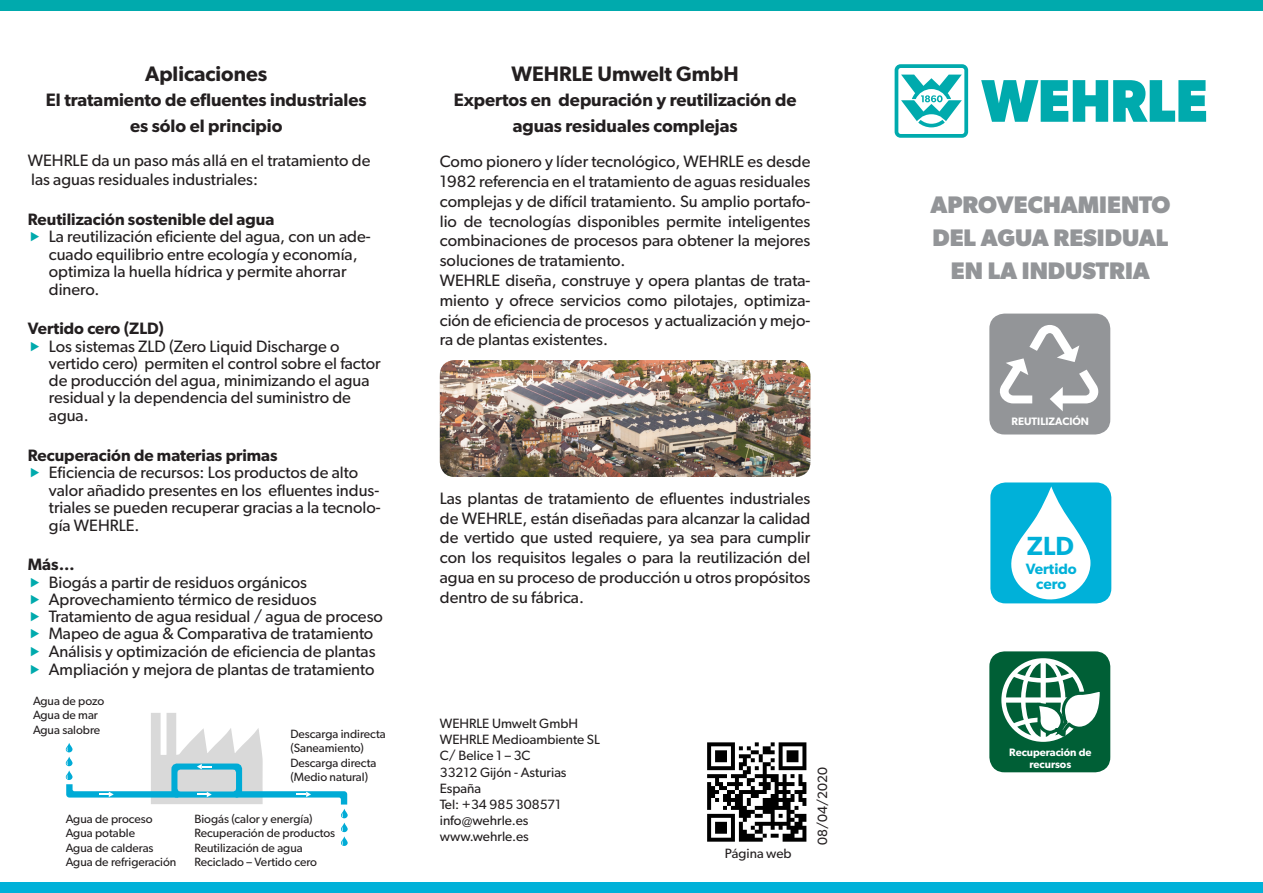
<style>
.page{position:relative;width:1263px;height:893px;background:#fff}
.page>*{position:absolute;margin:0;border:0;box-sizing:border-box;transform-origin:0 0}
.t1{font:600 26.4px "Gibson";color:#00b0d8}
.t2{font:700 24px/33px "Gibson";color:#939598;text-align:center}
.t3{font:600 21px "Gibson";color:#231f20}
.t4{font:600 18px/25.5px "Gibson";color:#231f20;text-align:center}
.t5{font:16.5px/19.8px "Gibson";color:#231f20}
.t6{font:600 16.5px "Gibson";color:#231f20}
.t7{font:600 15px/15px "Gibson";color:#00b1d9;text-align:center}
.t8{font:13.5px/16.2px "Gibson";color:#231f20}
.t9{font:12px/14.4px "Gibson";color:#231f20}
.t10{font:600 12px/12px "Gibson";color:#00b0d8}
.t11{font:600 10.8px/12px "Gibson";color:#fff;text-align:center}
</style>
<div class="page">
<svg style="left:981px;top:80px;width:225px;height:42px"></svg>
<svg style="left:901px;top:75px;width:61px;height:52px"></svg>
<div style="left:895px;top:64px;width:73px;height:74px;border:4px solid #00aaad;border-radius:4px"></div>
<div style="left:0;top:0;width:1263px;height:11px;background:#00aaad"></div>
<div style="left:0;top:882px;width:1263px;height:11px;background:#00b1d9"></div>
<img style="left:440px;top:360px;width:370px;height:117px">
<svg style="left:707px;top:742px;width:99px;height:100px"></svg>
<svg style="left:65px;top:713px;width:283px;height:133px"></svg>
<div style="left:991px;top:653px;width:118px;height:118px;background:#005f36;border-radius:14px"></div>
<div style="left:989px;top:651px;width:121px;height:121px;border:3px solid #005f36;border-radius:14px"></div>
<div style="left:992px;top:484px;width:118px;height:118px;background:#00b1d9;border-radius:14px"></div>
<div style="left:990px;top:482px;width:121px;height:121px;border:3px solid #00b1d9;border-radius:14px"></div>
<svg style="left:1011px;top:486px;width:79px;height:113px"></svg>
<svg style="left:1001px;top:658px;width:99px;height:84px"></svg>
<div style="left:991px;top:315px;width:118px;height:118px;background:#939598;border-radius:14px"></div>
<div style="left:989px;top:314px;width:121px;height:120px;border:3px solid #939598;border-radius:14px"></div>
<svg style="left:999px;top:325px;width:100px;height:86px"></svg>
<div style="left:1020px;top:557px;width:60px;height:26px;background:#fff"></div>
<p class="t3" style="left:145px;top:61px;width:124px">Aplicaciones</p>
<p class="t4" style="left:46px;top:87px;width:322px">El tratamiento de efluentes industriales es sólo el principio</p>
<p class="t5" style="left:28px;top:150px;width:344px">WEHRLE da un paso más allá en el tratamiento de las aguas residuales industriales:</p>
<p class="t6" style="left:28px;top:210px;width:248px">Reutilización sostenible del agua</p>
<p class="t5" style="left:49px;top:228px;width:323px;line-height:17.5px">La reutilización eficiente del agua, con un ade&shy;cuado equilibrio entre ecología y economía, optimiza la huella hídrica y permite ahorrar dinero.</p>
<p class="t6" style="left:28px;top:319px;width:137px">Vertido cero (ZLD)</p>
<p class="t5" style="left:49px;top:337px;width:333px;line-height:17.4px">Los sistemas ZLD (Zero Liquid Discharge o vertido cero) permiten el control sobre el factor de producción del agua, minimizando el agua residual y la dependencia del suministro de agua.</p>
<p class="t6" style="left:28px;top:445px;width:251px">Recuperación de materias primas</p>
<p class="t5" style="left:49px;top:464px;width:333px;line-height:17.5px">Eficiencia de recursos: Los productos de alto valor añadido presentes en los efluentes indus&shy;triales se pueden recuperar gracias a la tecnolo&shy;gía WEHRLE.</p>
<p class="t6" style="left:28px;top:555px;width:48px">Más…</p>
<p class="t5" style="left:49px;top:573px;width:336px;line-height:17.4px">Biogás a partir de residuos orgánicos Aprovechamiento térmico de residuos Tratamiento de agua residual / agua de proceso Mapeo de agua &amp; Comparativa de tratamiento Análisis y optimización de eficiencia de plantas Ampliación y mejora de plantas de tratamiento</p>
<p class="t9" style="left:33px;top:693px;width:73px">Agua de pozo<br>Agua de mar<br>Agua salobre</p>
<p class="t9" style="left:290px;top:726px;width:97px">Descarga indirecta (Saneamiento)<br>Descarga directa (Medio natural)</p>
<p class="t9" style="left:194px;top:811px;width:142px">Biogás (calor y energía)<br>Recuperación de productos<br>Reutilización de agua<br>Reciclado – Vertido cero</p>
<p class="t9" style="left:66px;top:811px;width:112px">Agua de proceso<br>Agua potable<br>Agua de calderas<br>Agua de refrigeración</p>
<p class="t3" style="left:511px;top:61px;width:229px">WEHRLE Umwelt GmbH</p>
<p class="t4" style="left:454px;top:87px;width:344px">Expertos en depuración y reutilización de aguas residuales complejas</p>
<p class="t5" style="left:440px;top:151px;width:372px">Como pionero y líder tecnológico, WEHRLE es desde 1982 referencia en el tratamiento de aguas residuales complejas y de difícil tratamiento. Su amplio portafo&shy;lio de tecnologías disponibles permite inteligentes combinaciones de procesos para obtener la mejores soluciones de tratamiento.<br>WEHRLE diseña, construye y opera plantas de trata&shy;miento y ofrece servicios como pilotajes, optimiza&shy;ción de eficiencia de procesos y actualización y mejo&shy;ra de plantas existentes.</p>
<p class="t5" style="left:440px;top:488px;width:372px;text-align:justify">Las plantas de tratamiento de efluentes industriales de WEHRLE, están diseñadas para alcanzar la calidad de vertido que usted requiere, ya sea para cumplir con los requisitos legales o para la reutilización del agua en su proceso de producción u otros propósitos dentro de su fábrica.</p>
<p class="t8" style="left:440px;top:715px;width:162px">WEHRLE Umwelt GmbH<br>WEHRLE Medioambiente SL<br>C/ Belice 1 – 3C<br>33212 Gijón - Asturias<br>España<br>Tel: +34 985 308571 info@wehrle.es www.wehrle.es</p>
<p class="t8" style="left:725px;top:845px;width:68px">Página web</p>
<p class="t8" style="left:814px;top:845px;width:79px;rotate:-90deg">08/04/2020</p>
<h2 class="t2" style="left:930px;top:187px;width:242px">APROVECHAMIENTO<br>DEL AGUA RESIDUAL<br>EN LA INDUSTRIA</h2>
<p class="t11" style="left:1012px;top:415px;width:79px">REUtilización</p>
<h1 class="t1" style="left:1027px;top:530px;width:49px">ZLD</h1>
<p class="t10" style="left:1021px;top:556px;width:61px">Zero liquid<br>Discharge</p>
<p class="t7" style="left:1026px;top:560px;width:53px">Vertido cero</p>
<p class="t11" style="left:1009px;top:746px;width:84px">recuperación de recursos</p>
</div>
